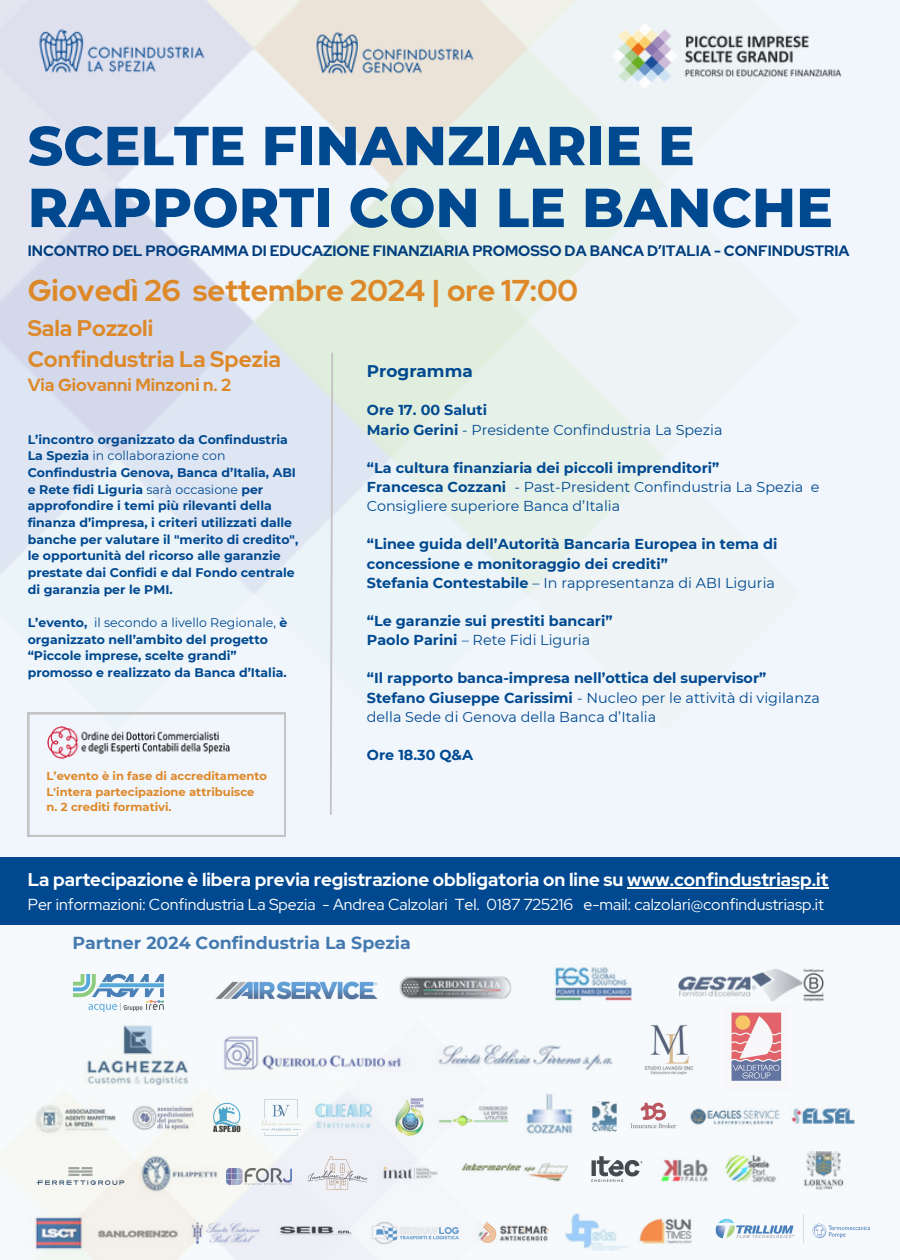
<style>
.page{position:relative;width:900px;height:1260px;background:#fff}
.page>*{position:absolute;margin:0;border:0;box-sizing:border-box;transform-origin:0 0}
.t1{font:800 54.75px/62px "Montserrat";color:#004990}
.t2{font:700 30px "Red Hat Display";color:#de8929}
.t3{font:700 22.5px/30.8px "Red Hat Display";color:#de8929}
.t4{font:700 18.5px "Red Hat Display";color:#fff}
.t5{font:700 17.5px "Montserrat";color:#004990}
.t6{font:700 17.5px "Red Hat Display";color:#de8929}
.t7{font:700 16.75px "Montserrat";color:#004990}
.t8{font:16px "Red Hat Display";color:#fff}
.t9{font:700 15px "Red Hat Display";color:#013e7f}
.t10{font:14.25px "Montserrat";color:#004990}
.t11{font:700 14.25px "Montserrat";color:#004990}
.t12{font:700 12.5px/16.8px "Montserrat";color:#004990}
.t13{font:700 11.5px/15.5px "Montserrat";color:#de8929}
.s1{font-weight:700}
.s2{font-weight:400}
</style>
<div class="page">
<div style="left:0;top:857px;width:900px;height:68px;background:#004990"></div>
<img style="left:0;top:959px;width:871px;height:301px">
<img style="left:604px;top:21px;width:244px;height:69px">
<svg style="left:28px;top:713px;width:258px;height:124px"></svg>
<img style="left:39px;top:28px;width:167px;height:47px">
<img style="left:315px;top:30px;width:159px;height:45px">
<hr style="left:627px;top:887px;width:201px;height:1px;background:#fff">
<svg style="left:329px;top:351px;width:5px;height:466px"></svg>
<p class="t1" style="left:28px;top:115px;width:807px">SCELTE FINANZIARIE E<br>RAPPORTI CON LE BANCHE</p>
<h6 class="t9" style="left:28px;top:240px;width:823px">INCONTRO DEL PROGRAMMA DI EDUCAZIONE FINANZIARIA PROMOSSO DA BANCA D’ITALIA - CONFINDUSTRIA</h6>
<p class="t2" style="left:28px;top:270px;width:552px">Giovedì 26 settembre 2024 | ore 17:00</p>
<p class="t3" style="left:28px;top:313px;width:255px">Sala Pozzoli<br>Confindustria La Spezia</p>
<p class="t6" style="left:28px;top:374px;width:205px">Via Giovanni Minzoni n. 2</p>
<h5 class="t7" style="left:367px;top:361px;width:107px">Programma</h5>
<h2 class="t11" style="left:367px;top:402px;width:122px">Ore 17. 00 Saluti</h2>
<h3 class="t10" style="left:367px;top:421px;width:357px"><span class="s1">Mario Gerini</span> - Presidente Confindustria La Spezia</h3>
<p class="t11" style="left:367px;top:459px;width:354px">“La cultura finanziaria dei piccoli imprenditori”</p>
<p class="t10" style="left:367px;top:478px;width:454px"><span class="s1">Francesca Cozzani</span> - Past-President Confindustria La Spezia e</p>
<p class="t10" style="left:367px;top:497px;width:255px">Consigliere superiore Banca d’Italia</p>
<p class="t11" style="left:367px;top:536px;width:412px">“Linee guida dell’Autorità Bancaria Europea in tema di</p>
<p class="t11" style="left:367px;top:555px;width:302px">concessione e monitoraggio dei crediti”</p>
<p class="t10" style="left:367px;top:574px;width:410px"><span class="s1">Stefania Contestabile</span> – In rappresentanza di ABI Liguria</p>
<p class="t11" style="left:367px;top:612px;width:247px">“Le garanzie sui prestiti bancari”</p>
<p class="t10" style="left:367px;top:631px;width:225px"><span class="s1">Paolo Parini</span> – Rete Fidi Liguria</p>
<p class="t11" style="left:367px;top:670px;width:401px">“Il rapporto banca-impresa nell’ottica del supervisor”</p>
<p class="t10" style="left:367px;top:689px;width:454px"><span class="s1">Stefano Giuseppe Carissimi</span> - Nucleo per le attività di vigilanza</p>
<p class="t10" style="left:367px;top:708px;width:291px">della Sede di Genova della Banca d’Italia</p>
<p class="t11" style="left:367px;top:746px;width:108px">Ore 18.30 Q&amp;A</p>
<p class="t12" style="left:28px;top:431px;width:272px">L’incontro organizzato da Confindustria La Spezia <span class="s2">in collaborazione con </span>Confindustria Genova, Banca d’Italia, ABI e Rete fidi Liguria <span class="s2">sarà occasione</span> per approfondire i temi più rilevanti della finanza d’impresa, i criteri utilizzati dalle banche per valutare il "merito di credito", le opportunità del ricorso alle garanzie prestate dai Confidi e dal Fondo centrale di garanzia per le PMI.</p>
<p class="t12" style="left:28px;top:614px;width:261px">L’evento, <span class="s2">il secondo a livello Regionale,</span> è organizzato nell’ambito del progetto “Piccole imprese, scelte grandi” promosso e realizzato da Banca d’Italia.</p>
<p class="t13" style="left:47px;top:768px;width:222px">L’evento è in fase di accreditamento<br>L'intera partecipazione attribuisce</p>
<h2 class="t13" style="left:47px;top:799px;width:126px">n. 2 crediti formativi.</h2>
<p class="t4" style="left:28px;top:867px;width:802px">La partecipazione è libera previa registrazione obbligatoria on line su www.confindustriasp.it</p>
<p class="t8" style="left:28px;top:893px;width:798px">Per informazioni: Confindustria La Spezia - Andrea Calzolari Tel. 0187 725216 e-mail: calzolari@confindustriasp.it</p>
<p class="t5" style="left:72px;top:932px;width:340px">Partner 2024 Confindustria La Spezia</p>
</div>
